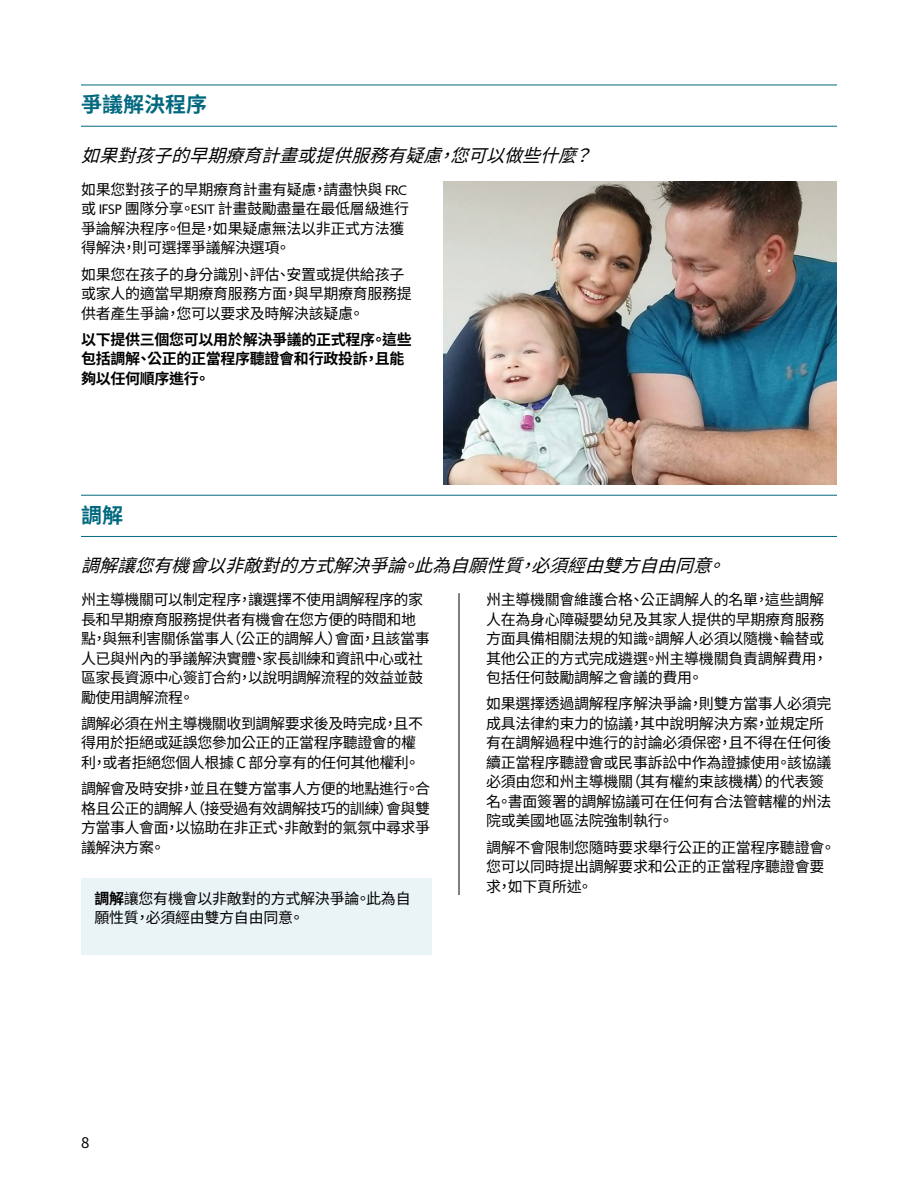
<style>
.page{position:relative;width:918px;height:1188px;background:#fff}
.page>*{position:absolute;margin:0;border:0;box-sizing:border-box;transform-origin:0 0}
.t1{font:700 21px "Source Han Sans TW";color:#00687f}
.t2{font:italic 18px "Source Han Sans TW";color:#000}
.t3{font:15px/19.5px "Source Han Sans TW";letter-spacing:-.02em;color:#000}
.t4{font:700 15px/19.5px "Source Han Sans TW";letter-spacing:-.02em;color:#000}
.s1{font-family:"Agenda"}
.s2{font-weight:700}
</style>
<div class="page">
<hr style="left:81px;top:85px;width:756px;height:1px;background:#00687f">
<hr style="left:81px;top:126px;width:756px;height:1px;background:#00687f">
<hr style="left:81px;top:495px;width:756px;height:1px;background:#00687f">
<hr style="left:81px;top:536px;width:756px;height:1px;background:#00687f">
<img style="left:444px;top:182px;width:393px;height:302px">
<div style="left:81px;top:878px;width:351px;height:77px;background:#eaf3f6"></div>
<hr style="left:459px;top:593px;width:1px;height:302px;background:#000">
<h1 class="t1" style="left:81px;top:93px;width:127px">爭議解決程序</h1>
<p class="t2" style="left:81px;top:145px;width:526px">如果對孩子的早期療育計畫或提供服務有疑慮，您可以做些什麼？</p>
<p class="t3" style="left:81px;top:180px;width:330px">如果您對孩子的早期療育計畫有疑慮，請盡快與 <span class="s1">FRC</span>或 <span class="s1">IFSP</span> 團隊分享。<span class="s1">ESIT</span> 計畫鼓勵盡量在最低層級進行爭論解決程序。但是，如果疑慮無法以非正式方法獲得解決，則可選擇爭議解決選項。</p>
<p class="t3" style="left:81px;top:265px;width:332px">如果您在孩子的身分識別、評估、安置或提供給孩子或家人的適當早期療育服務方面，與早期療育服務提供者產生爭論，您可以要求及時解決該疑慮。</p>
<p class="t4" style="left:81px;top:330px;width:332px">以下提供三個您可以用於解決爭議的正式程序。這些包括調解、公正的正當程序聽證會和行政投訴，且能夠以任何順序進行。</p>
<h1 class="t1" style="left:81px;top:503px;width:43px">調解</h1>
<p class="t2" style="left:81px;top:555px;width:659px">調解讓您有機會以非敵對的方式解決爭論。此為自願性質，必須經由雙方自由同意。</p>
<p class="t3" style="left:81px;top:590px;width:350px">州主導機關可以制定程序，讓選擇不使用調解程序的家長和早期療育服務提供者有機會在您方便的時間和地點，與無利害關係當事人（公正的調解人）會面，且該當事人已與州內的爭議解決實體、家長訓練和資訊中心或社區家長資源中心簽訂合約，以說明調解流程的效益並鼓勵使用調解流程。</p>
<p class="t3" style="left:81px;top:714px;width:344px">調解必須在州主導機關收到調解要求後及時完成，且不得用於拒絕或延誤您參加公正的正當程序聽證會的權利，或者拒絕您個人根據 C 部分享有的任何其他權利。</p>
<p class="t3" style="left:81px;top:779px;width:351px;text-align:justify">調解會及時安排，並且在雙方當事人方便的地點進行。合格且公正的調解人（接受過有效調解技巧的訓練）會與雙方當事人會面，以協助在非正式、非敵對的氣氛中尋求爭議解決方案。</p>
<p class="t3" style="left:94px;top:889px;width:318px"><span class="s2">調解</span>讓您有機會以非敵對的方式解決爭論。此為自願性質，必須經由雙方自由同意。</p>
<p class="t3" style="left:486px;top:590px;width:343px">州主導機關會維護合格、公正調解人的名單，這些調解人在為身心障礙嬰幼兒及其家人提供的早期療育服務方面具備相關法規的知識。調解人必須以隨機、輪替或其他公正的方式完成遴選。州主導機關負責調解費用，包括任何鼓勵調解之會議的費用。</p>
<p class="t3" style="left:486px;top:694px;width:347px">如果選擇透過調解程序解決爭論，則雙方當事人必須完成具法律約束力的協議，其中說明解決方案，並規定所有在調解過程中進行的討論必須保密，且不得在任何後續正當程序聽證會或民事訴訟中作為證據使用。該協議必須由您和州主導機關（其有權約束該機構）的代表簽名。書面簽署的調解協議可在任何有合法管轄權的州法院或美國地區法院強制執行。</p>
<p class="t3" style="left:486px;top:838px;width:351px">調解不會限制您隨時要求舉行公正的正當程序聽證會。您可以同時提出調解要求和公正的正當程序聽證會要求，如下頁所述。</p>
<p class="t3" style="left:81px;top:1133px;width:10px">8</p>
</div>
